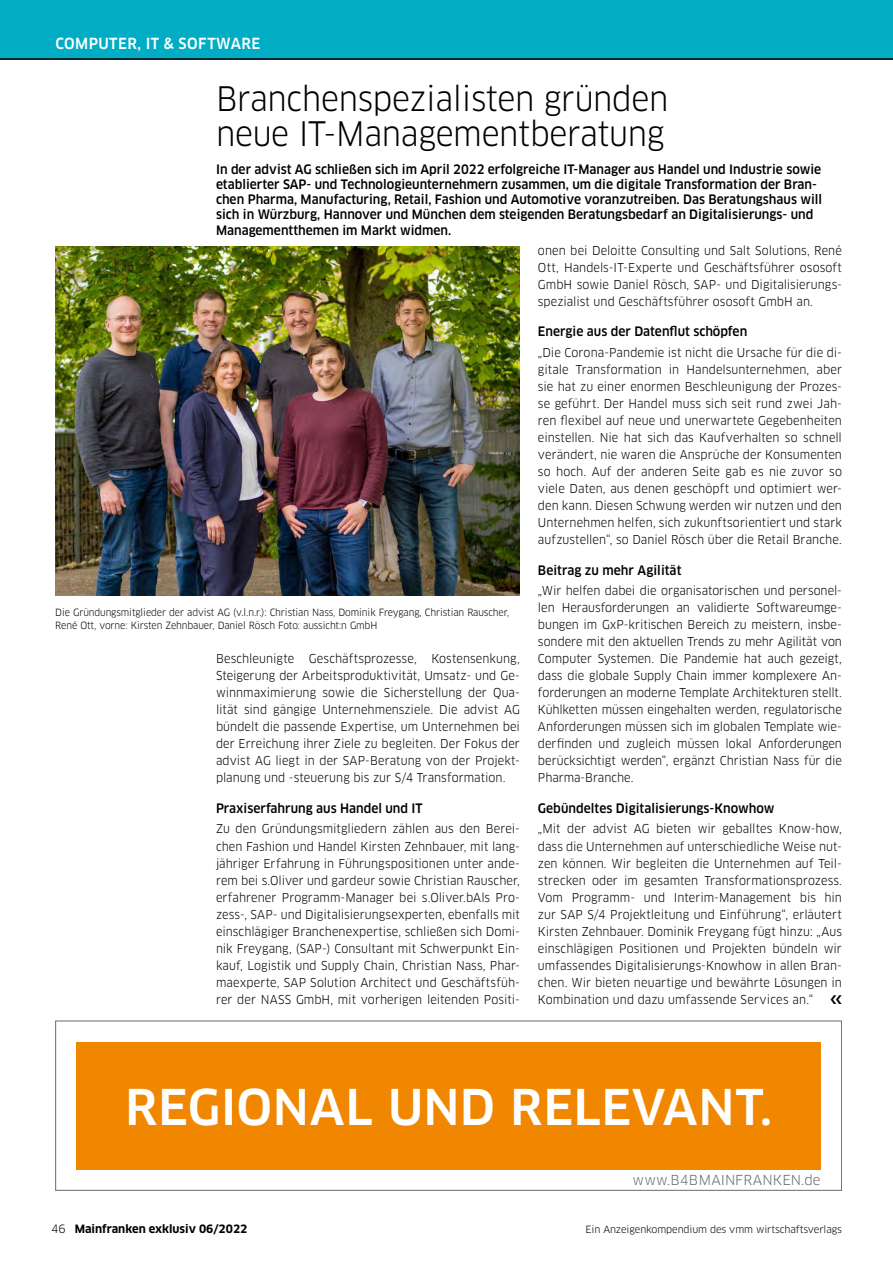
<style>
.page{position:relative;width:893px;height:1263px;background:#fff}
.page>*{position:absolute;margin:0;border:0;box-sizing:border-box;transform-origin:0 0}
.t1{font:500 48.15px "Clan OT";letter-spacing:.01em;color:#fff}
.EXKLUSIV_-_Head_groß{font:33px/34.5px "Clan OT";letter-spacing:-.01em;color:#000;scale:.95 1}
.EXKLUSIV_-_Rubrik{font:500 15px "Clan OT";letter-spacing:.03em;color:#fff;scale:.95 1}
.t2{font:13.5px "Clan OT";letter-spacing:.01em;color:#676c6e}
.EXKLUSIV_-_Vorspann{font:500 12.75px/15.3px "Clan OT";color:#000;scale:.95 1}
.EXKLUSIV_-_Zwiti{font:500 12.75px "Clan OT";color:#000;scale:.95 1}
.EXKLUSIV_-_Fliesstex{font:12px/17px "Clan OT";letter-spacing:.005em;color:#000;text-align:justify;scale:.95 1}
.t3{font:700 11.25px "Clan OT";color:#000}
.EXKLUSIV_-_BU{font:9.75px/13.5px "Clan OT";letter-spacing:-.01em;color:#000;scale:.95 1}
.EXKLUSIV_-_BU-2{font:9.75px "Clan OT";letter-spacing:-.01em;color:#000}
.s1{font-weight:400}
</style>
<div class="page">
<div style="left:0;top:0;width:893px;height:60px;background:#00adc5"></div>
<hr style="left:0;top:58px;width:893px;height:2px;background:#000">
<img style="left:55px;top:247px;width:465px;height:348px">
<div style="left:55px;top:1020px;width:787px;height:171px;border:1px solid #676c6e"></div>
<div style="left:77px;top:1042px;width:744px;height:127px;background:#f18700"></div>
<p class="EXKLUSIV_-_Rubrik" style="left:55px;top:35px;width:217px">COMPUTER, IT &amp; SOFTWARE</p>
<p class="EXKLUSIV_-_Head_groß" style="left:216px;top:82px;width:478px">Branchenspezialisten gründen neue IT-Managementberatung</p>
<p class="EXKLUSIV_-_Vorspann" style="left:216px;top:161px;width:640px">In der advist AG schließen sich im April 2022 erfolgreiche IT-Manager aus Handel und Industrie sowie etablierter SAP- und Technologieunternehmern zusammen, um die digitale Transformation der Bran&shy;chen Pharma, Manufacturing, Retail, Fashion und Automotive voranzutreiben. Das Beratungshaus will sich in Würzburg, Hannover und München dem steigenden Beratungsbedarf an Digitalisierungs- und Managementthemen im Markt widmen.</p>
<p class="EXKLUSIV_-_BU" style="left:55px;top:605px;width:479px">Die Gründungsmitglieder der advist AG (v.l.n.r.): Christian Nass, Dominik Freygang, Christian Rauscher,<br>René Ott, vorne: Kirsten Zehnbauer, Daniel Rösch Foto: aussicht:n GmbH</p>
<p class="EXKLUSIV_-_Fliesstex" style="left:216px;top:650px;width:321px">Beschleunigte Geschäftsprozesse, Kostensenkung, Steigerung der Arbeitsproduktivität, Umsatz- und Ge&shy;winnmaximierung sowie die Sicherstellung der Qua&shy;lität sind gängige Unternehmensziele. Die advist AG bündelt die passende Expertise, um Unternehmen bei der Erreichung ihrer Ziele zu begleiten. Der Fokus der advist AG liegt in der SAP-Beratung von der Projekt&shy;planung und -steuerung bis zur S/4 Transformation.</p>
<p class="EXKLUSIV_-_Zwiti" style="left:216px;top:800px;width:219px">Praxiserfahrung aus Handel und IT</p>
<p class="EXKLUSIV_-_Fliesstex" style="left:216px;top:821px;width:321px">Zu den Gründungsmitgliedern zählen aus den Berei&shy;chen Fashion und Handel Kirsten Zehnbauer, mit lang&shy;jähriger Erfahrung in Führungspositionen unter ande&shy;rem bei s.Oliver und gardeur sowie Christian Rauscher, erfahrener Programm-Manager bei s.Oliver.bAls Pro&shy;zess-, SAP- und Digitalisierungsexperten, ebenfalls mit einschlägiger Branchenexpertise, schließen sich Domi&shy;nik Freygang, (SAP-) Consultant mit Schwerpunkt Ein&shy;kauf, Logistik und Supply Chain, Christian Nass, Phar&shy;maexperte, SAP Solution Architect und Geschäftsfüh&shy;rer der NASS GmbH, mit vorherigen leitenden Positi-</p>
<p class="EXKLUSIV_-_Fliesstex" style="left:538px;top:242px;width:321px">onen bei Deloitte Consulting und Salt Solutions, René Ott, Handels-IT-Experte und Geschäftsführer ososoft GmbH sowie Daniel Rösch, SAP- und Digitalisierungs&shy;spezialist und Geschäftsführer ososoft GmbH an.</p>
<p class="EXKLUSIV_-_Zwiti" style="left:538px;top:324px;width:222px">Energie aus der Datenflut schöpfen</p>
<p class="EXKLUSIV_-_Fliesstex" style="left:538px;top:344px;width:321px">„Die Corona-Pandemie ist nicht die Ursache für die di&shy;gitale Transformation in Handelsunternehmen, aber sie hat zu einer enormen Beschleunigung der Prozes&shy;se geführt. Der Handel muss sich seit rund zwei Jah&shy;ren flexibel auf neue und unerwartete Gegebenheiten einstellen. Nie hat sich das Kaufverhalten so schnell verändert, nie waren die Ansprüche der Konsumenten so hoch. Auf der anderen Seite gab es nie zuvor so viele Daten, aus denen geschöpft und optimiert wer&shy;den kann. Diesen Schwung werden wir nutzen und den Unternehmen helfen, sich zukunftsorientiert und stark aufzustellen“, so Daniel Rösch über die Retail Branche.</p>
<p class="EXKLUSIV_-_Zwiti" style="left:538px;top:562px;width:153px">Beitrag zu mehr Agilität</p>
<p class="EXKLUSIV_-_Fliesstex" style="left:538px;top:582px;width:321px">„Wir helfen dabei die organisatorischen und personel&shy;len Herausforderungen an validierte Softwareumge&shy;bungen im GxP-kritischen Bereich zu meistern, insbe&shy;sondere mit den aktuellen Trends zu mehr Agilität von Computer Systemen. Die Pandemie hat auch gezeigt, dass die globale Supply Chain immer komplexere An&shy;forderungen an moderne Template Architekturen stellt.<br>Kühlketten müssen eingehalten werden, regulatorische Anforderungen müssen sich im globalen Template wie&shy;derfinden und zugleich müssen lokal Anforderungen berücksichtigt werden“, ergänzt Christian Nass für die Pharma-Branche.</p>
<p class="EXKLUSIV_-_Zwiti" style="left:538px;top:800px;width:251px">Gebündeltes Digitalisierungs-Knowhow</p>
<p class="EXKLUSIV_-_Fliesstex" style="left:538px;top:821px;width:321px">„Mit der advist AG bieten wir geballtes Know-how, dass die Unternehmen auf unterschiedliche Weise nut&shy;zen können. Wir begleiten die Unternehmen auf Teil&shy;strecken oder im gesamten Transformationsprozess.<br>Vom Programm- und Interim-Management bis hin zur SAP S/4 Projektleitung und Einführung“, erläutert Kirsten Zehnbauer. Dominik Freygang fügt hinzu: „Aus einschlägigen Positionen und Projekten bündeln wir umfassendes Digitalisierungs-Knowhow in allen Bran&shy;chen. Wir bieten neuartige und bewährte Lösungen in Kombination und dazu umfassende Services an.“</p>
<p class="t1" style="left:125px;top:1079px;width:649px">REGIONAL UND RELEVANT.</p>
<p class="t2" style="left:633px;top:1172px;width:190px">www.B4BMAINFRANKEN.de</p>
<p class="t3" style="left:51px;top:1222px;width:198px"><span class="s1">46</span> Mainfranken exklusiv 06/2022</p>
<p class="EXKLUSIV_-_BU-2" style="left:585px;top:1223px;width:258px">Ein Anzeigenkompendium des vmm wirtschaftsverlags</p>
</div>
